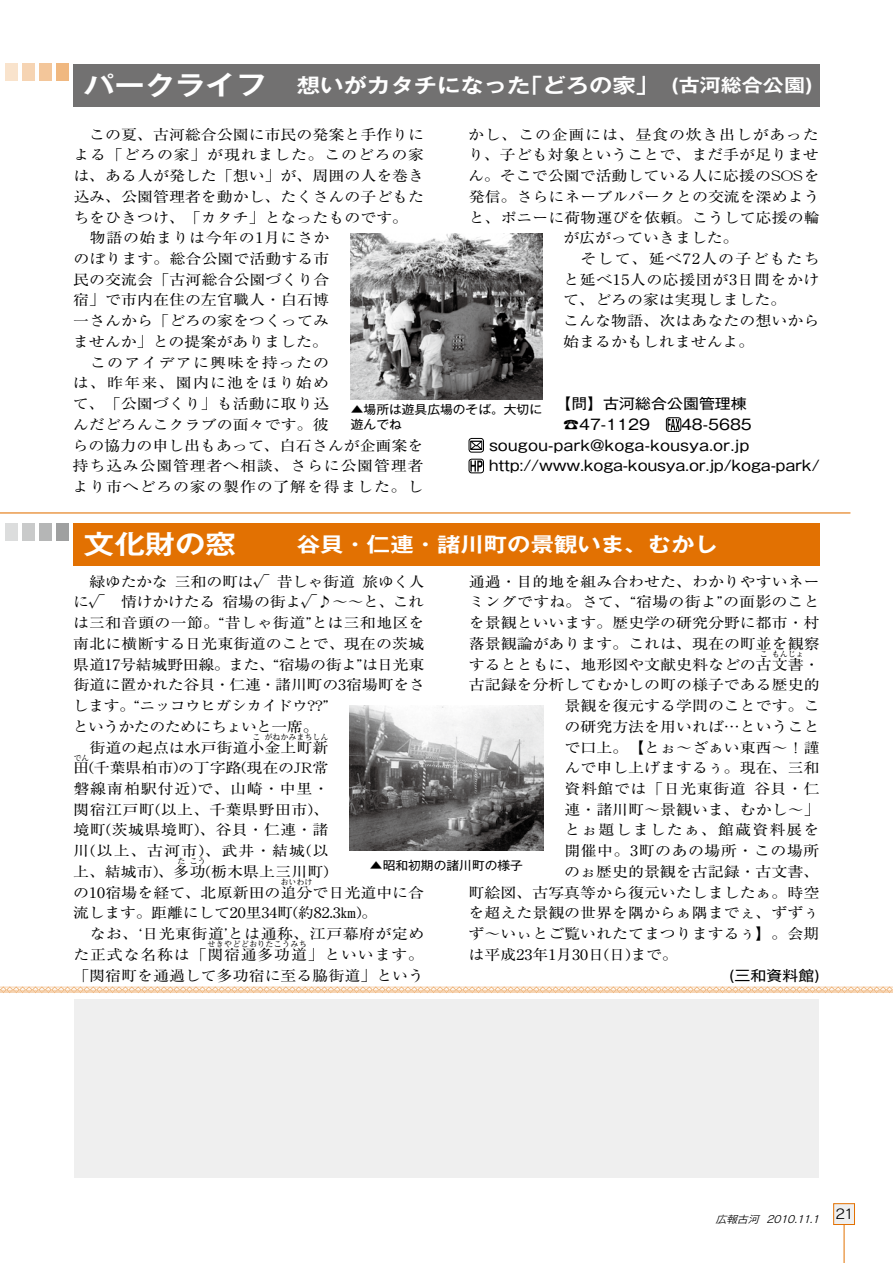
<style>
.page{position:relative;width:893px;height:1263px;background:#fff}
.page>*{position:absolute;margin:0;border:0;box-sizing:border-box;transform-origin:0 0}
.t1{font:700 20.25px "Gothic MB101 Pr 6 De";color:#fff;scale:1.16 1}
.t2{font:14.4px/20.7px "Ryumin Pr 6";color:#000;text-align:justify;scale:1.11 1}
.t3{font:14.4px "Ryumin Pr 6";letter-spacing:.05em;color:#000;scale:1.11 1}
.t4{font:14.4px "Gothic MB101 Pr 6";color:#000;scale:1.11 1}
.t5{font:14.4px "Ryumin Pr 6";letter-spacing:.035em;color:#000;scale:1.11 1}
.t6{font:14.4px "Ryumin Pr 6";letter-spacing:-.02em;color:#000;scale:1.11 1}
.t7{font:14.4px "Ryumin Pr 6";letter-spacing:-.04em;color:#000;scale:1.11 1}
.t8{font:14.4px "Ryumin Pr 6";letter-spacing:.07em;color:#000;scale:1.11 1}
.t9{font:14.4px "Ryumin Pr 6";letter-spacing:.075em;color:#000;scale:1.11 1}
.t10{font:14.4px "Ryumin Pr 6";letter-spacing:.02em;color:#000;scale:1.11 1}
.t11{font:14.4px "Ryumin Pr 6";letter-spacing:.03em;color:#000;scale:1.11 1}
.t12{font:14.4px "Ryumin Pr 6";letter-spacing:.04em;color:#000;scale:1.11 1}
.t13{font:13.35px "Rodin Pro M";color:#000;scale:1.11 1}
.t14{font:12.15px/14.9px "Gothic MB101 Pr 6";color:#000;scale:1.05 1}
.t15{font:italic 10.05px "Rodin Pro M";color:#000;scale:1.11 1}
.t16{font:7.95px "Ryumin Pr 6";letter-spacing:.01em;color:#000}
.t17{font:7.95px "Ryumin Pr 6";letter-spacing:.04em;color:#000}
.s1{font-size:26.25px}
.s2{font-size:18.15px}
.s3{font-family:"DFPHS Mincho CID W3"}
</style>
<div class="page">
<hr style="left:0;top:0;width:1px;height:425px;background:#bfbfbf">
<hr style="left:844px;top:1214px;width:1px;height:49px;background:#e27102">
<div style="left:834px;top:1204px;width:20px;height:20px;background:#efefef"></div>
<div style="left:833px;top:1203px;width:22px;height:22px;border:1px solid #e27102"></div>
<div style="left:666px;top:417px;width:15px;height:15px;border:1px solid #000;border-radius:3px"></div>
<svg style="left:667px;top:419px;width:13px;height:11px"></svg>
<div style="left:469px;top:438px;width:15px;height:14px;border:1px solid #000;border-radius:3px"></div>
<svg style="left:470px;top:441px;width:13px;height:9px"></svg>
<div style="left:469px;top:459px;width:15px;height:14px;border:1px solid #000;border-radius:3px"></div>
<svg style="left:470px;top:460px;width:13px;height:11px"></svg>
<div style="left:73px;top:64px;width:747px;height:42px;background:#727171"></div>
<div style="left:73px;top:523px;width:747px;height:43px;background:#e27102"></div>
<div style="left:74px;top:999px;width:745px;height:179px;background:#efefef"></div>
<hr style="left:0;top:512px;width:850px;height:1px;background:#e27102">
<div style="left:56px;top:523px;width:13px;height:17px;background:#9fa0a0"></div>
<div style="left:39px;top:523px;width:13px;height:17px;background:#b5b6b6"></div>
<div style="left:22px;top:523px;width:13px;height:17px;background:#c9caca"></div>
<div style="left:5px;top:523px;width:13px;height:17px;background:#dcdddd"></div>
<div style="left:56px;top:64px;width:13px;height:17px;background:#f0b880"></div>
<div style="left:39px;top:64px;width:13px;height:17px;background:#f3c69a"></div>
<div style="left:22px;top:64px;width:13px;height:17px;background:#f6d4b3"></div>
<div style="left:5px;top:64px;width:13px;height:17px;background:#f9e3cc"></div>
<svg style="left:0;top:986px;width:893px;height:7px;background:#f6d6b8"></svg>
<img style="left:351px;top:233px;width:191px;height:166px">
<img style="left:350px;top:706px;width:193px;height:144px">
<h1 class="t1" style="left:84px;top:68px;width:630px"><span class="s1">パークライフ　</span>想いがカタチになった｢どろの家｣ <span class="s2">(古河総合公園)</span></h1>
<p class="t3" style="left:468px;top:123px;width:318px">かし、この企画には、昼食の炊き出しがあった</p>
<p class="t2" style="left:468px;top:144px;width:318px">り、子ども対象ということで、まだ手が足りませ</p>
<p class="t2" style="left:468px;top:164px;width:318px">ん。そこで公園で活動している人に応援の<span class="s3">SOS</span>を</p>
<p class="t2" style="left:469px;top:185px;width:318px">発信。さらにネーブルパークとの交流を深めよう</p>
<p class="t2" style="left:469px;top:206px;width:318px">と、ポニーに荷物運びを依頼。こうして応援の輪</p>
<p class="t2" style="left:563px;top:227px;width:160px">が広がっていきました。</p>
<p class="t8" style="left:580px;top:247px;width:217px">そして、延べ72人の子どもたち</p>
<p class="t5" style="left:563px;top:268px;width:232px">と延べ15人の応援団が3日間をかけ</p>
<p class="t2" style="left:563px;top:289px;width:203px">て、どろの家は実現しました。</p>
<p class="t2" style="left:563px;top:310px;width:232px">こんな物語、次はあなたの想いから</p>
<p class="t2" style="left:563px;top:330px;width:174px">始まるかもしれませんよ。</p>
<p class="t2" style="left:89px;top:123px;width:303px">この夏、古河総合公園に市民の発案と手作りに</p>
<p class="t3" style="left:73px;top:144px;width:318px">よる「どろの家」が現れました。このどろの家</p>
<p class="t2" style="left:73px;top:165px;width:318px">は、ある人が発した「想い」が、周囲の人を巻き</p>
<p class="t2" style="left:73px;top:185px;width:318px">込み、公園管理者を動かし、たくさんの子どもた</p>
<p class="t2" style="left:73px;top:206px;width:303px">ちをひきつけ、「カタチ」となったものです。</p>
<p class="t12" style="left:90px;top:227px;width:217px">物語の始まりは今年の1月にさか</p>
<p class="t2" style="left:73px;top:247px;width:232px">のぼります。総合公園で活動する市</p>
<p class="t2" style="left:73px;top:268px;width:232px">民の交流会「古河総合公園づくり合</p>
<p class="t2" style="left:73px;top:289px;width:232px">宿」で市内在住の左官職人・白石博</p>
<p class="t2" style="left:73px;top:310px;width:232px">一さんから「どろの家をつくってみ</p>
<p class="t2" style="left:73px;top:330px;width:231px">ませんか」との提案がありました。</p>
<p class="t9" style="left:90px;top:351px;width:217px">このアイデアに興味を持ったの</p>
<p class="t9" style="left:73px;top:372px;width:232px">は、昨年来、園内に池をほり始め</p>
<p class="t2" style="left:73px;top:393px;width:232px">て、「公園づくり」も活動に取り込</p>
<p class="t2" style="left:73px;top:413px;width:232px">んだどろんこクラブの面々です。彼</p>
<p class="t2" style="left:73px;top:434px;width:318px">らの協力の申し出もあって、白石さんが企画案を</p>
<p class="t3" style="left:73px;top:454px;width:318px">持ち込み公園管理者へ相談、さらに公園管理者</p>
<p class="t3" style="left:73px;top:475px;width:318px">より市へどろの家の製作の了解を得ました。し</p>
<p class="t4" style="left:555px;top:392px;width:174px">【問】古河総合公園管理棟</p>
<p class="t4" style="left:563px;top:412px;width:172px">☎47-1129　 48-5685</p>
<p class="t4" style="left:489px;top:433px;width:236px">sougou-park@koga-kousya.or.jp</p>
<p class="t4" style="left:489px;top:454px;width:300px">http://www.koga-kousya.or.jp/koga-park/</p>
<p class="t14" style="left:351px;top:401px;width:184px">▲場所は遊具広場のそば。大切に遊んでね</p>
<h1 class="t1" style="left:84px;top:527px;width:548px"><span class="s1">文化財の窓　　</span>谷貝・仁連・諸川町の景観いま、むかし</h1>
<p class="t6" style="left:89px;top:570px;width:303px">緑ゆたかな三和の町は√ 昔しゃ街道旅ゆく人</p>
<p class="t2" style="left:73px;top:591px;width:318px">に√ 情けかけたる宿場の街よ√♪～～と、これ</p>
<p class="t10" style="left:73px;top:611px;width:318px">は三和音頭の一節。“昔しゃ街道”とは三和地区を</p>
<p class="t2" style="left:73px;top:632px;width:318px">南北に横断する日光東街道のことで、現在の茨城</p>
<p class="t6" style="left:73px;top:653px;width:318px">県道17号結城野田線。また、“宿場の街よ”は日光東</p>
<p class="t2" style="left:73px;top:674px;width:318px">街道に置かれた谷貝・仁連・諸川町の3宿場町をさ</p>
<p class="t7" style="left:73px;top:694px;width:232px">します。“ニッコウヒガシカイドウ<span class="s3">??</span>”</p>
<p class="t7" style="left:73px;top:715px;width:223px">というかたのためにちょいと一席。</p>
<p class="t2" style="left:89px;top:736px;width:217px">街道の起点は水戸街道小金上町新</p>
<p class="t2" style="left:469px;top:570px;width:318px">通過・目的地を組み合わせた、わかりやすいネーミングですね。さて、“宿場の街よ”の面影のことを景観といいます。歴史学の研究分野に都市・村落景観論があります。これは、現在の町並を観察するとともに、地形図や文献史料などの古文書・</p>
<p class="t16" style="left:760px;top:648px;width:9px">こ</p>
<p class="t16" style="left:772px;top:648px;width:33px">もんじょ</p>
<p class="t2" style="left:469px;top:674px;width:318px">古記録を分析してむかしの町の様子である歴史的</p>
<p class="t2" style="left:564px;top:695px;width:231px">景観を復元する学問のことです。こ</p>
<p class="t2" style="left:564px;top:715px;width:231px">の研究方法を用いれば…ということ</p>
<p class="t2" style="left:564px;top:736px;width:231px">で口上。【とぉ～ざぁい東西～！謹</p>
<p class="t2" style="left:564px;top:757px;width:231px">んで申し上げまするぅ。現在、三和</p>
<p class="t5" style="left:564px;top:777px;width:231px">資料館では「日光東街道谷貝・仁</p>
<p class="t2" style="left:564px;top:798px;width:231px">連・諸川町～景観いま、むかし～」</p>
<p class="t8" style="left:564px;top:819px;width:231px">とぉ題しましたぁ、館蔵資料展を</p>
<p class="t5" style="left:564px;top:839px;width:231px">開催中。3町のあの場所・この場所</p>
<p class="t2" style="left:564px;top:860px;width:231px">のぉ歴史的景観を古記録・古文書、</p>
<p class="t2" style="left:469px;top:881px;width:318px">町絵図、古写真等から復元いたしましたぁ。時空</p>
<p class="t2" style="left:469px;top:902px;width:318px">を超えた景観の世界を隅からぁ隅までぇ、ずずぅ</p>
<p class="t2" style="left:469px;top:922px;width:318px">ず～いぃとご覧いれたてまつりまするぅ】。会期</p>
<p class="t2" style="left:469px;top:943px;width:190px">は平成23年1月30日<span class="s3">(</span>日<span class="s3">)</span>まで。</p>
<p class="t4" style="left:729px;top:963px;width:83px">(三和資料館)</p>
<p class="t16" style="left:252px;top:731px;width:9px">こ</p>
<p class="t16" style="left:264px;top:731px;width:66px">がねかみまちしん</p>
<p class="t2" style="left:73px;top:757px;width:232px">田<span class="s3">(</span>千葉県柏市<span class="s3">)</span>の丁字路<span class="s3">(</span>現在の<span class="s3">JR</span>常</p>
<p class="t16" style="left:73px;top:751px;width:17px">でん</p>
<p class="t2" style="left:73px;top:777px;width:232px">磐線南柏駅付近<span class="s3">)</span>で、山崎・中里・関宿江戸町<span class="s3">(</span>以上、千葉県野田市<span class="s3">)</span>、境町<span class="s3">(</span>茨城県境町<span class="s3">)</span>、谷貝・仁連・諸川<span class="s3">(</span>以上、古河市<span class="s3">)</span>、武井・結城<span class="s3">(</span>以上、結城市<span class="s3">)</span>、多功<span class="s3">(</span>栃木県上三川町<span class="s3">)</span></p>
<p class="t16" style="left:178px;top:855px;width:9px">た</p>
<p class="t16" style="left:190px;top:855px;width:17px">こう</p>
<p class="t2" style="left:73px;top:881px;width:318px">の10宿場を経て、北原新田の追分で日光道中に合</p>
<p class="t14" style="left:370px;top:857px;width:147px">▲昭和初期の諸川町の様子</p>
<p class="t16" style="left:280px;top:876px;width:34px">おいわけ</p>
<p class="t2" style="left:73px;top:902px;width:275px">流します。距離にして20里34町<span class="s3">(</span>約82<span class="s3">.</span>3㎞<span class="s3">)</span>。</p>
<p class="t11" style="left:90px;top:922px;width:303px">なお、ʻ日光東街道ʼとは通称、江戸幕府が定め</p>
<p class="t3" style="left:73px;top:943px;width:317px">た正式な名称は「関宿通多功道」といいます。</p>
<p class="t17" style="left:207px;top:938px;width:101px">せきやどどおりたこうみち</p>
<p class="t2" style="left:73px;top:964px;width:318px">「関宿町を通過して多功宿に至る脇街道」という</p>
<p class="t15" style="left:715px;top:1212px;width:98px">広報古河 2010.11.1</p>
<p class="t13" style="left:835px;top:1205px;width:19px">21</p>
</div>
